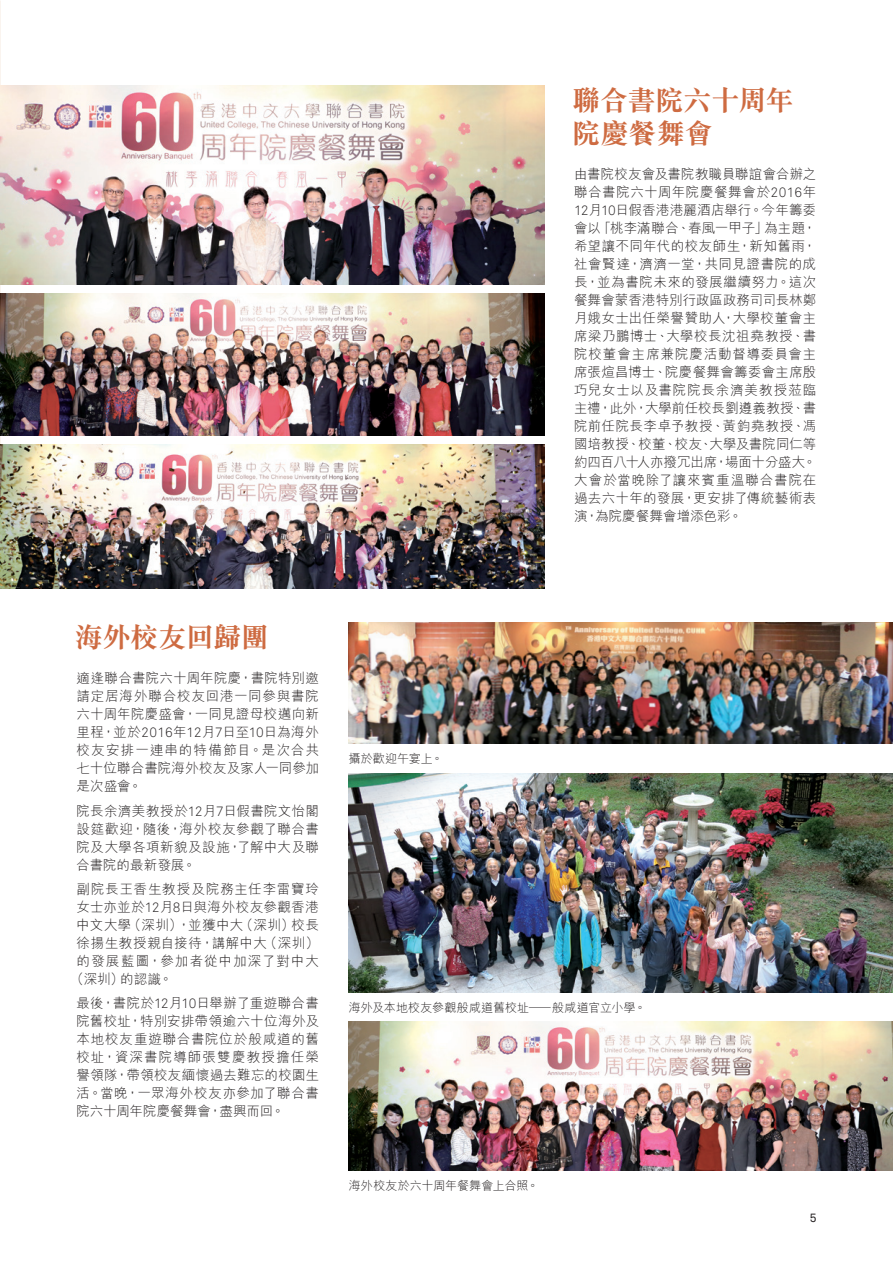
<style>
.page{position:relative;width:893px;height:1263px;background:#fff}
.page>*{position:absolute;margin:0;border:0;box-sizing:border-box;transform-origin:0 0}
.t1{font:700 28.5px/33.3px "M Sung HK";letter-spacing:-.025em;color:#ce6b41}
.t2{font:300 13.5px/18px "M Hei HK";letter-spacing:.03em;color:#231f20;text-align:justify}
.t3{font:300 13.5px "M Hei HK";letter-spacing:.07em;color:#231f20}
.t4{font:300 13.5px "M Hei HK";letter-spacing:.085em;color:#231f20}
.t5{font:300 12px "M Hei HK";letter-spacing:.005em;color:#231f20}
.t6{font:12px "Akkurat";color:#231f20}
.s1{font-family:"Akkurat"}
</style>
<div class="page">
<img style="left:0;top:85px;width:544px;height:200px">
<img style="left:0;top:293px;width:544px;height:143px">
<img style="left:0;top:444px;width:544px;height:145px">
<img style="left:349px;top:773px;width:544px;height:219px">
<img style="left:349px;top:623px;width:544px;height:121px">
<img style="left:349px;top:1022px;width:544px;height:149px">
<h1 class="t1" style="left:572px;top:83px;width:223px">聯合書院六十周年院慶餐舞會</h1>
<p class="t2" style="left:574px;top:165px;width:244px">由書院校友會及書院教職員聯誼會合辦之聯合書院六十周年院慶餐舞會於<span class="s1">2016</span>年<span class="s1">12</span>月<span class="s1">10</span>日假香港港麗酒店舉行。今年籌委會以「桃李滿聯合、春風一甲子」為主題，希望讓不同年代的校友師生，新知舊雨，社會賢達，濟濟一堂，共同見證書院的成長，並為書院未來的發展繼續努力。這次餐舞會蒙香港特別行政區政務司司長林鄭月娥女士出任榮譽贊助人，大學校董會主席梁乃鵬博士、大學校長沈祖堯教授、書院校董會主席兼院慶活動督導委員會主席張煊昌博士、院慶餐舞會籌委會主席殷巧兒女士以及書院院長余濟美教授蒞臨主禮，此外，大學前任校長劉遵義教授、書院前任院長李卓予教授、黃鈞堯教授、馮國培教授、校董、校友、大學及書院同仁等約四百八十人亦撥冗出席，場面十分盛大。大會於當晚除了讓來賓重溫聯合書院在過去六十年的發展，更安排了傳統藝術表演，為院慶餐舞會增添色彩。</p>
<h1 class="t1" style="left:74px;top:621px;width:196px">海外校友回歸團</h1>
<p class="t2" style="left:77px;top:669px;width:244px">適逢聯合書院六十周年院慶，書院特別邀請定居海外聯合校友回港一同參與書院六十周年院慶盛會，一同見證母校邁向新里程，並於<span class="s1">2016</span>年<span class="s1">12</span>月<span class="s1">7</span>日至<span class="s1">10</span>日為海外校友安排一連串的特備節目。是次合共七十位聯合書院海外校友及家人一同參加是次盛會。</p>
<p class="t2" style="left:77px;top:801px;width:244px">院長余濟美教授於<span class="s1">12</span>月<span class="s1">7</span>日假書院文怡閣設筵歡迎，隨後，海外校友參觀了聯合書院及大學各項新貌及設施，了解中大及聯合書院的最新發展。</p>
<p class="t3" style="left:77px;top:882px;width:244px">副院長王香生教授及院務主任李雷寶玲</p>
<p class="t2" style="left:77px;top:898px;width:244px">女士亦並於<span class="s1">12</span>月<span class="s1">8</span>日與海外校友參觀香港</p>
<p class="t2" style="left:77px;top:916px;width:244px">中文大學（深圳），並獲中大（深圳）校長</p>
<p class="t2" style="left:77px;top:934px;width:244px">徐揚生教授親自接待，講解中大（深圳）</p>
<p class="t4" style="left:77px;top:954px;width:244px">的發展藍圖，參加者從中加深了對中大</p>
<p class="t2" style="left:71px;top:970px;width:104px">（深圳）的認識。</p>
<p class="t2" style="left:77px;top:994px;width:244px">最後，書院於<span class="s1">12</span>月<span class="s1">10</span>日舉辦了重遊聯合書院舊校址，特別安排帶領逾六十位海外及本地校友重遊聯合書院位於般咸道的舊校址，資深書院導師張雙慶教授擔任榮譽領隊，帶領校友緬懷過去難忘的校園生活。當晚，一眾海外校友亦參加了聯合書院六十周年院慶餐舞會，盡興而回。</p>
<p class="t5" style="left:349px;top:752px;width:96px">攝於歡迎午宴上。</p>
<p class="t5" style="left:349px;top:1001px;width:299px">海外及本地校友參觀般咸道舊校址─般咸道官立小學。</p>
<p class="t5" style="left:349px;top:1179px;width:192px">海外校友於六十周年餐舞會上合照。</p>
<p class="t6" style="left:810px;top:1211px;width:8px">5</p>
</div>
